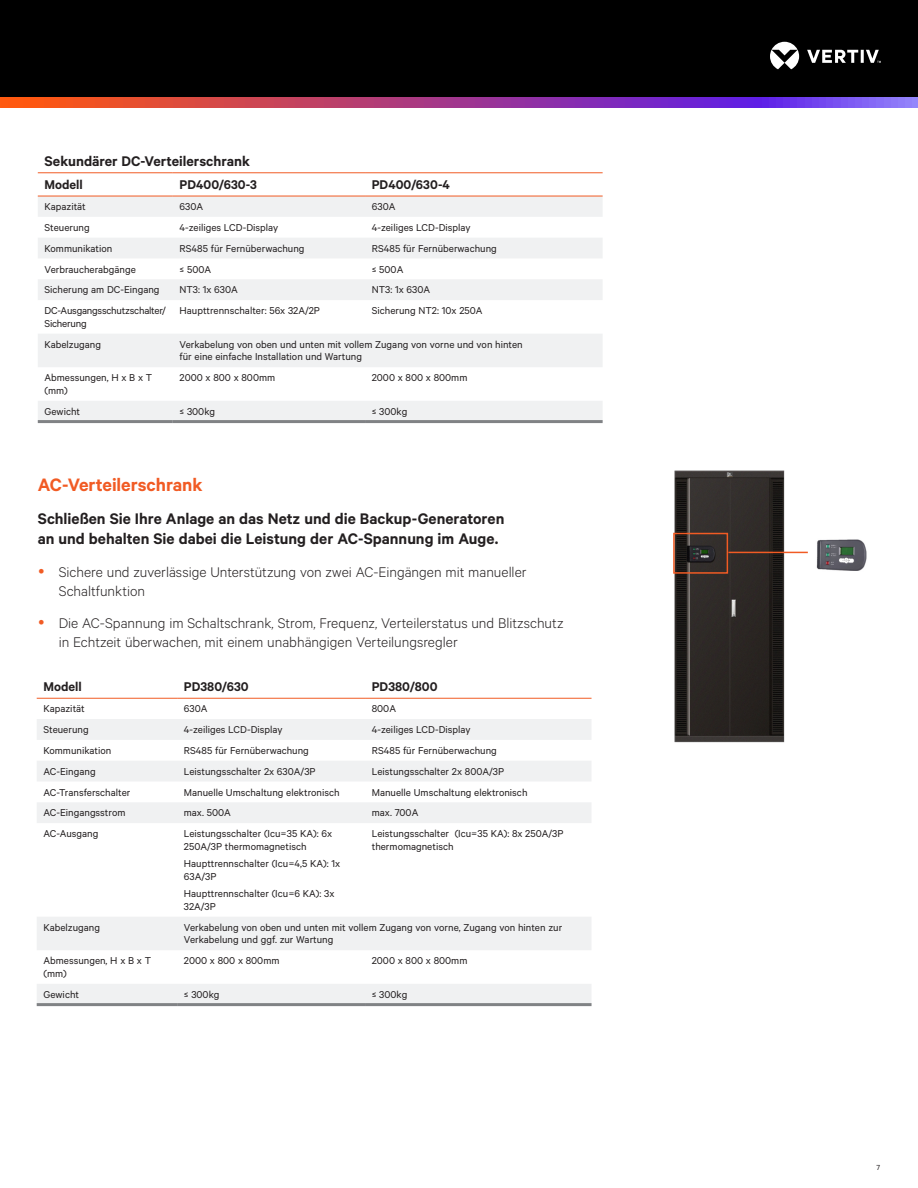
<style>
.page{position:relative;width:918px;height:1188px;background:#fff}
.page>*{position:absolute;margin:0;border:0;box-sizing:border-box;transform-origin:0 0}
.Vertiv_Orange_Main_H{font:600 20.25px "Calibre";letter-spacing:-.005em;color:#f15b24}
.Vertiv_Heading{font:600 17.25px/20.7px "Calibre";color:#231f20}
.t1{font:300 15.75px/18.9px "Calibre";color:#231f20}
.Table_Header_Black{font:600 15.75px "Calibre";color:#231f20}
.Table_Header_Black-2{font:600 14.25px "Calibre";color:#231f20}
.Table_Body{font:11.25px/12.8px "Calibre";color:#231f20}
.Table_Body-2{font:11.25px/12.8px "Calibre";letter-spacing:-.02em;color:#231f20}
.t2{font:8.25px "Calibre";color:#231f20}
</style>
<div class="page">
<div style="left:0;top:0;width:918px;height:108px;background:#000"></div>
<svg style="left:770px;top:42px;width:111px;height:27px"></svg>
<svg style="left:0;top:98px;width:918px;height:10px;background:#a73f8c"></svg>
<svg style="left:38px;top:197px;width:564px;height:223px;fill:#f2f3f4"></svg>
<hr style="left:38px;top:196px;width:135px;height:1px;background:#f15b24">
<hr style="left:173px;top:196px;width:192px;height:1px;background:#f15b24">
<hr style="left:365px;top:196px;width:238px;height:1px;background:#f15b24">
<hr style="left:38px;top:420px;width:135px;height:3px;background:#808285">
<hr style="left:173px;top:420px;width:192px;height:3px;background:#808285">
<hr style="left:365px;top:420px;width:238px;height:3px;background:#808285">
<hr style="left:38px;top:173px;width:135px;height:1px;background:#f15b24">
<hr style="left:173px;top:173px;width:192px;height:1px;background:#f15b24">
<hr style="left:365px;top:173px;width:238px;height:1px;background:#f15b24">
<svg style="left:37px;top:719px;width:554px;height:284px"></svg>
<hr style="left:37px;top:698px;width:140px;height:1px;background:#f15b24">
<hr style="left:177px;top:698px;width:188px;height:1px;background:#f15b24">
<hr style="left:365px;top:698px;width:227px;height:1px;background:#f15b24">
<hr style="left:37px;top:1003px;width:140px;height:3px;background:#808285">
<hr style="left:177px;top:1003px;width:188px;height:3px;background:#808285">
<hr style="left:365px;top:1003px;width:227px;height:3px;background:#808285">
<img style="left:673px;top:470px;width:124px;height:273px">
<img style="left:806px;top:539px;width:61px;height:32px">
<div style="left:673px;top:533px;width:55px;height:41px;border:2px solid #f15b24"></div>
<hr style="left:728px;top:552px;width:80px;height:1px;background:#f15b24">
<p class="Table_Header_Black" style="left:45px;top:152px;width:207px">Sekundärer DC-Verteilerschrank</p>
<p class="Table_Header_Black-2" style="left:45px;top:176px;width:40px">Modell</p>
<p class="Table_Header_Black-2" style="left:180px;top:176px;width:79px">PD400/630-3</p>
<p class="Table_Header_Black-2" style="left:372px;top:176px;width:80px">PD400/630-4</p>
<p class="Table_Body" style="left:45px;top:200px;width:43px">Kapazität</p>
<p class="Table_Body" style="left:180px;top:200px;width:25px">630A</p>
<p class="Table_Body" style="left:372px;top:200px;width:25px">630A</p>
<p class="Table_Body" style="left:45px;top:221px;width:47px">Steuerung</p>
<p class="Table_Body" style="left:180px;top:221px;width:100px">4-zeiliges LCD-Display</p>
<p class="Table_Body" style="left:372px;top:221px;width:100px">4-zeiliges LCD-Display</p>
<p class="Table_Body" style="left:45px;top:241px;width:69px">Kommunikation</p>
<p class="Table_Body" style="left:180px;top:241px;width:127px">RS485 für Fernüberwachung</p>
<p class="Table_Body" style="left:372px;top:241px;width:127px">RS485 für Fernüberwachung</p>
<p class="Table_Body" style="left:45px;top:262px;width:93px">Verbraucherabgänge</p>
<p class="Table_Body" style="left:180px;top:262px;width:33px">≤ 500A</p>
<p class="Table_Body" style="left:372px;top:262px;width:33px">≤ 500A</p>
<p class="Table_Body" style="left:45px;top:283px;width:117px">Sicherung am DC-Eingang</p>
<p class="Table_Body" style="left:180px;top:283px;width:60px">NT3: 1x 630A</p>
<p class="Table_Body" style="left:372px;top:283px;width:60px">NT3: 1x 630A</p>
<p class="Table_Body-2" style="left:45px;top:304px;width:123px">DC-Ausgangsschutzschalter/<br>Sicherung</p>
<p class="Table_Body" style="left:180px;top:304px;width:142px">Haupttrennschalter: 56x 32A/2P</p>
<p class="Table_Body" style="left:372px;top:304px;width:112px">Sicherung NT2: 10x 250A</p>
<p class="Table_Body" style="left:45px;top:337px;width:58px">Kabelzugang</p>
<p class="Table_Body" style="left:180px;top:337px;width:345px">Verkabelung von oben und unten mit vollem Zugang von vorne und von hinten für eine einfache Installation und Wartung</p>
<p class="Table_Body" style="left:45px;top:371px;width:109px">Abmessungen, H x B x T (mm)</p>
<p class="Table_Body" style="left:180px;top:371px;width:97px">2000 x 800 x 800mm</p>
<p class="Table_Body" style="left:372px;top:371px;width:97px">2000 x 800 x 800mm</p>
<p class="Table_Body" style="left:45px;top:405px;width:37px">Gewicht</p>
<p class="Table_Body" style="left:180px;top:405px;width:37px">≤ 300kg</p>
<p class="Table_Body" style="left:372px;top:405px;width:37px">≤ 300kg</p>
<p class="Vertiv_Orange_Main_H" style="left:38px;top:473px;width:166px">AC-Verteilerschrank</p>
<p class="Vertiv_Heading" style="left:38px;top:508px;width:468px">Schließen Sie Ihre Anlage an das Netz und die Backup-Generatoren an und behalten Sie dabei die Leistung der AC-Spannung im Auge.</p>
<p class="t1" style="left:59px;top:562px;width:469px">Sichere und zuverlässige Unterstützung von zwei AC-Eingängen mit manueller<br>Schaltfunktion</p>
<p class="t1" style="left:59px;top:613px;width:506px">Die AC-Spannung im Schaltschrank, Strom, Frequenz, Verteilerstatus und Blitzschutz in Echtzeit überwachen, mit einem unabhängigen Verteilungsregler</p>
<p class="Table_Header_Black-2" style="left:43px;top:678px;width:40px">Modell</p>
<p class="Table_Header_Black-2" style="left:184px;top:678px;width:66px">PD380/630</p>
<p class="Table_Header_Black-2" style="left:372px;top:678px;width:67px">PD380/800</p>
<p class="Table_Body" style="left:43px;top:702px;width:43px">Kapazität</p>
<p class="Table_Body" style="left:184px;top:702px;width:25px">630A</p>
<p class="Table_Body" style="left:372px;top:702px;width:26px">800A</p>
<p class="Table_Body" style="left:43px;top:723px;width:47px">Steuerung</p>
<p class="Table_Body" style="left:184px;top:723px;width:100px">4-zeiliges LCD-Display</p>
<p class="Table_Body" style="left:372px;top:723px;width:100px">4-zeiliges LCD-Display</p>
<p class="Table_Body" style="left:43px;top:744px;width:69px">Kommunikation</p>
<p class="Table_Body" style="left:184px;top:744px;width:127px">RS485 für Fernüberwachung</p>
<p class="Table_Body" style="left:372px;top:744px;width:127px">RS485 für Fernüberwachung</p>
<p class="Table_Body" style="left:43px;top:764px;width:54px">AC-Eingang</p>
<p class="Table_Body" style="left:184px;top:764px;width:133px">Leistungsschalter 2x 630A/3P</p>
<p class="Table_Body" style="left:372px;top:764px;width:134px">Leistungsschalter 2x 800A/3P</p>
<p class="Table_Body" style="left:43px;top:785px;width:88px">AC-Transferschalter</p>
<p class="Table_Body" style="left:184px;top:785px;width:157px">Manuelle Umschaltung elektronisch</p>
<p class="Table_Body" style="left:372px;top:785px;width:157px">Manuelle Umschaltung elektronisch</p>
<p class="Table_Body" style="left:43px;top:806px;width:83px">AC-Eingangsstrom</p>
<p class="Table_Body" style="left:184px;top:806px;width:49px">max. 500A</p>
<p class="Table_Body" style="left:372px;top:806px;width:48px">max. 700A</p>
<p class="Table_Body" style="left:43px;top:827px;width:56px">AC-Ausgang</p>
<p class="Table_Body" style="left:184px;top:827px;width:150px">Leistungsschalter (Icu=35 KA): 6x<br>250A/3P thermomagnetisch</p>
<p class="Table_Body" style="left:184px;top:857px;width:158px">Haupttrennschalter (Icu=4,5 KA): 1x<br>63A/3P</p>
<p class="Table_Body" style="left:184px;top:887px;width:152px">Haupttrennschalter (Icu=6 KA): 3x<br>32A/3P</p>
<p class="Table_Body" style="left:372px;top:827px;width:193px">Leistungsschalter (Icu=35 KA): 8x 250A/3P thermomagnetisch</p>
<p class="Table_Body" style="left:43px;top:920px;width:58px">Kabelzugang</p>
<p class="Table_Body" style="left:184px;top:920px;width:380px">Verkabelung von oben und unten mit vollem Zugang von vorne, Zugang von hinten zur<br>Verkabelung und ggf. zur Wartung</p>
<p class="Table_Body" style="left:43px;top:954px;width:109px">Abmessungen, H x B x T (mm)</p>
<p class="Table_Body" style="left:184px;top:954px;width:97px">2000 x 800 x 800mm</p>
<p class="Table_Body" style="left:372px;top:954px;width:97px">2000 x 800 x 800mm</p>
<p class="Table_Body" style="left:43px;top:988px;width:37px">Gewicht</p>
<p class="Table_Body" style="left:184px;top:988px;width:37px">≤ 300kg</p>
<p class="Table_Body" style="left:372px;top:988px;width:37px">≤ 300kg</p>
<p class="t2" style="left:877px;top:1162px;width:5px">7</p>
</div>
